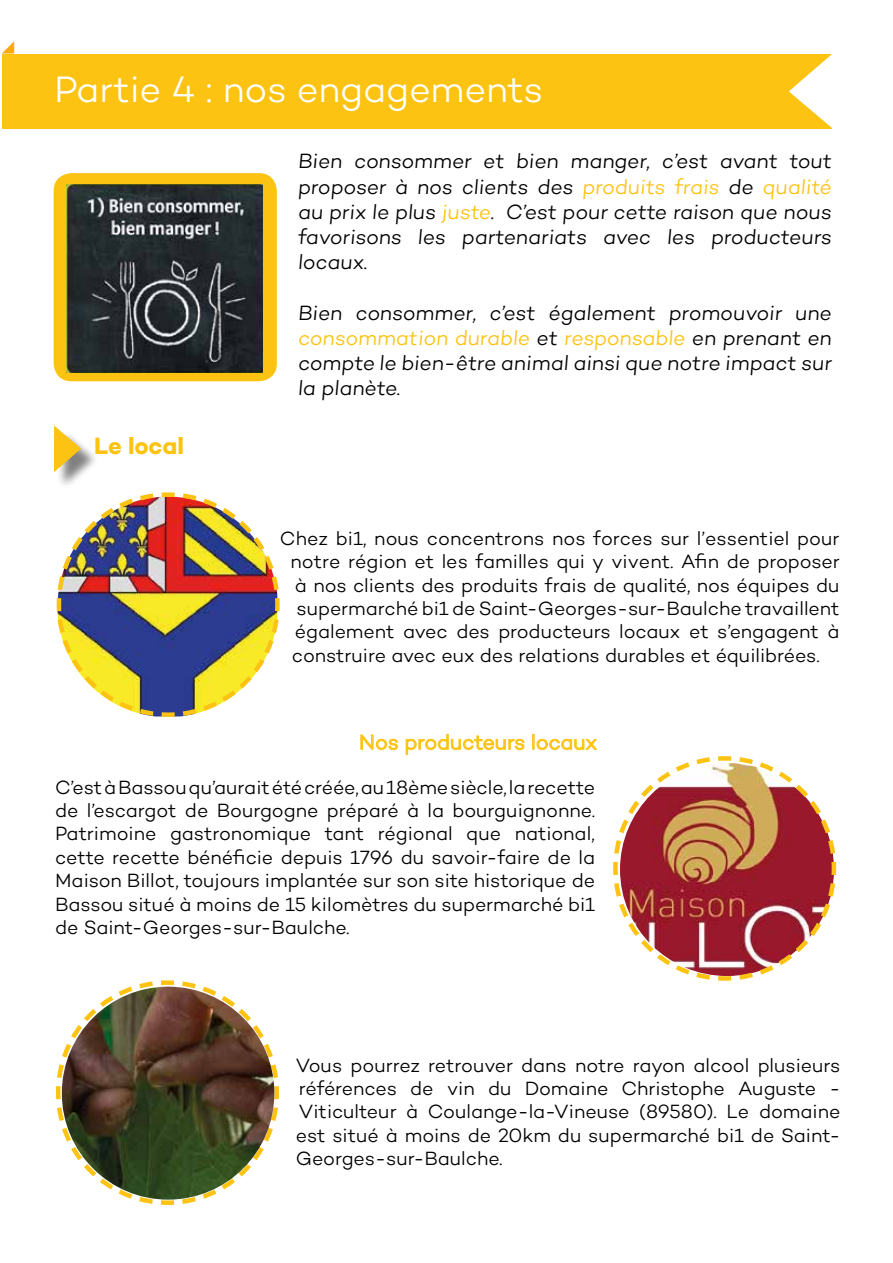
<style>
.page{position:relative;width:893px;height:1263px;background:#fff}
.page>*{position:absolute;margin:0;border:0;box-sizing:border-box;transform-origin:0 0}
.t1{font:300 37.5px "Campton";letter-spacing:-.01em;color:#fff}
.t2{font:700 24px "Campton";letter-spacing:-.005em;color:#fcc312}
.t3{font:300 21px/25.2px "Campton";color:#000;text-align:justify}
.t4{font:300 21px "Campton";letter-spacing:-.005em;color:#fcc312}
.t5{font:300 19.5px/23.4px "Campton";color:#000;text-align:justify}
.s1{color:#fcc312}
</style>
<div class="page">
<div style="left:54px;top:173px;width:223px;height:208px;background:#fcc312;border-radius:18px"></div>
<div style="left:2px;top:54px;width:830px;height:74px;background:#fcc312"></div>
<svg style="left:789px;top:54px;width:43px;height:74px"></svg>
<svg style="left:2px;top:41px;width:12px;height:13px"></svg>
<div style="left:56px;top:429px;width:43px;height:60px;background:#000;opacity:.5"></div>
<svg style="left:54px;top:426px;width:27px;height:46px"></svg>
<img style="left:56px;top:492px;width:224px;height:225px">
<img style="left:67px;top:184px;width:196px;height:189px">
<svg style="left:613px;top:756px;width:224px;height:225px"></svg>
<svg style="left:56px;top:980px;width:223px;height:225px"></svg>
<svg style="left:360px;top:734px;width:38px;height:16px"></svg>
<svg style="left:405px;top:734px;width:120px;height:21px"></svg>
<svg style="left:532px;top:734px;width:66px;height:16px"></svg>
<img style="left:62px;top:987px;width:212px;height:212px;border-radius:106px">
<h1 class="t1" style="left:54px;top:66px;width:491px">Partie 4 : nos engagements</h1>
<p class="t2" style="left:94px;top:430px;width:91px">Le local</p>
<p class="t3" style="left:298px;top:148px;width:538px">Bien consommer et bien manger, c’est avant tout proposer à nos clients des <span class="s1">produits frais</span> de <span class="s1">qualité </span>au prix le plus <span class="s1">juste</span>. C’est pour cette raison que nous favorisons les partenariats avec les producteurs locaux.</p>
<p class="t3" style="left:298px;top:299px;width:538px">Bien consommer, c’est également promouvoir une <span class="s1">consommation durable</span> et <span class="s1">responsable</span> en prenant en compte le bien-être animal ainsi que notre impact sur la planète.</p>
<p class="t5" style="left:280px;top:526px;width:561px">Chez bi1, nous concentrons nos forces sur l’essentiel pour</p>
<p class="t5" style="left:290px;top:550px;width:551px">notre région et les familles qui y vivent. Afin de proposer</p>
<p class="t5" style="left:295px;top:573px;width:546px">à nos clients des produits frais de qualité, nos équipes du</p>
<p class="t5" style="left:296px;top:596px;width:544px">supermarché bi1 de Saint-Georges-sur-Baulche travaillent</p>
<p class="t5" style="left:295px;top:620px;width:546px">également avec des producteurs locaux et s’engagent à</p>
<p class="t5" style="left:292px;top:643px;width:529px">construire avec eux des relations durables et équilibrées.</p>
<p class="t4" style="left:359px;top:729px;width:239px">Nos producteurs locaux</p>
<p class="t5" style="left:55px;top:775px;width:542px">C’est à Bassou qu’aurait été créée, au 18ème siècle, la recette de l’escargot de Bourgogne préparé à la bourguignonne.<br>Patrimoine gastronomique tant régional que national, cette recette bénéficie depuis 1796 du savoir-faire de la Maison Billot, toujours implantée sur son site historique de Bassou situé à moins de 15 kilomètres du supermarché bi1 de Saint-Georges-sur-Baulche.</p>
<p class="t5" style="left:296px;top:1053px;width:546px">Vous pourrez retrouver dans notre rayon alcool plusieurs références de vin du Domaine Christophe Auguste - Viticulteur à Coulange-la-Vineuse (89580). Le domaine est situé à moins de 20km du supermarché bi1 de Saint-Georges-sur-Baulche.</p>
</div>
